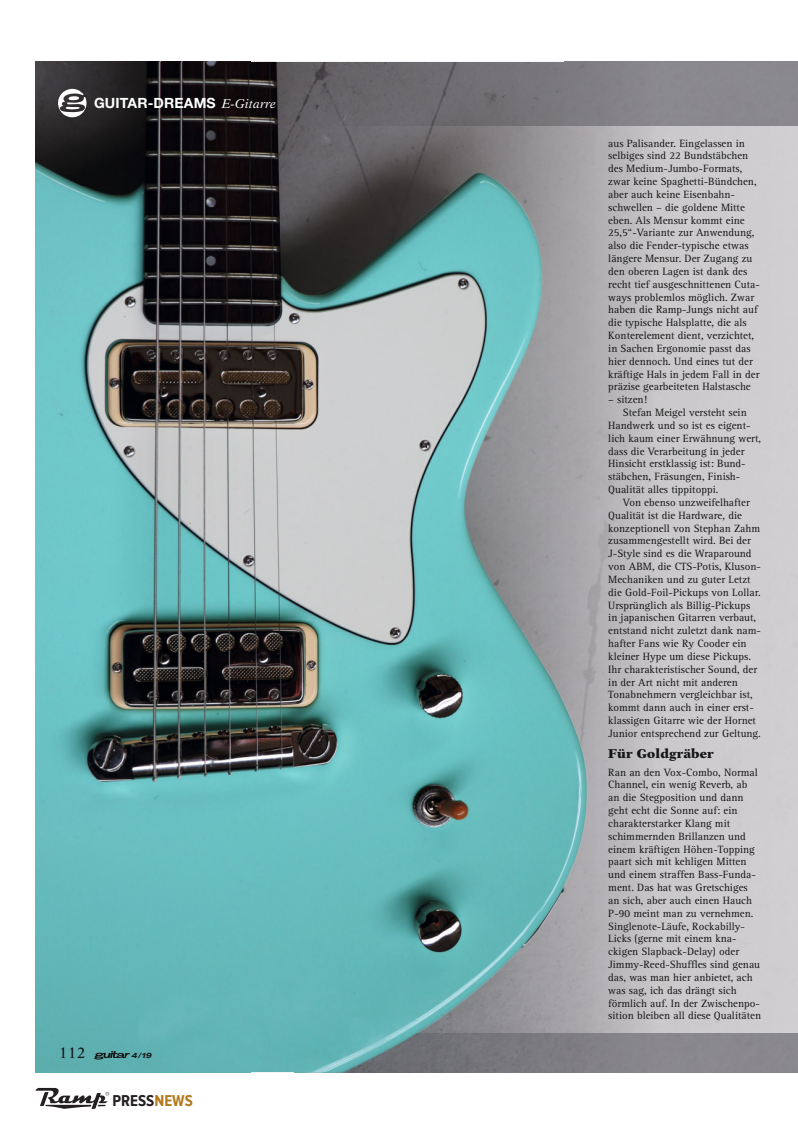
<style>
.page{position:relative;width:798px;height:1134px;background:#fff}
.page>*{position:absolute;margin:0;border:0;box-sizing:border-box;transform-origin:0 0}
.t1{font:700 16.38px "Proxima Nova Cond";color:#231f20}
.t2{font:15px "New Aster";color:#151616}
.t3{font:700 14.12px "Helvetica Neue LT Std";letter-spacing:.01em;color:#fff}
.t4{font:900 12.88px "New Aster";letter-spacing:.01em;color:#151616}
.t5{font:10.88px/12.9px "Rotis Serif";color:#151616}
.t6{font:italic 700 expanded 7.38px "Helvetica Neue";color:#151616}
.s1{font-family:"New Aster";font-weight:400;font-style:italic;font-size:12.88px}
.s2{color:#b37b1e}
</style>
<div class="page">
<img style="left:36px;top:62px;width:558px;height:1010px">
<svg style="left:94px;top:1051px;width:36px;height:8px"></svg>
<svg style="left:58px;top:89px;width:28px;height:28px"></svg>
<svg style="left:35px;top:1088px;width:74px;height:21px"></svg>
<p class="t3" style="left:94px;top:94px;width:183px">GUITAR-DREAMS <span class="s1">E-Gitarre</span></p>
<p class="t2" style="left:59px;top:1044px;width:28px">112</p>
<p class="t6" style="left:131px;top:1051px;width:22px">4/19</p>
<h1 class="t1" style="left:112px;top:1091px;width:82px">PRESS<span class="s2">NEWS</span></h1>
<p class="t5" style="left:608px;top:137px;width:153px">aus Palisander. Eingelassen in selbiges sind 22 Bundstäbchen des Medium-Jumbo-Formats, zwar keine Spaghetti-Bündchen, aber auch keine Eisenbahn&shy;schwellen – die goldene Mitte eben. Als Mensur kommt eine<br>25,5“-Variante zur Anwendung, also die Fender-typische etwas längere Mensur. Der Zugang zu den oberen Lagen ist dank des recht tief ausgeschnittenen Cuta&shy;ways problemlos möglich. Zwar haben die Ramp-Jungs nicht auf die typische Halsplatte, die als<br>Konterelement dient, verzichtet, in Sachen Ergonomie passt das hier dennoch. Und eines tut der kräftige Hals in jedem Fall in der präzise gearbeiteten Halstasche</p>
<p class="t5" style="left:608px;top:394px;width:40px">– sitzen!</p>
<p class="t5" style="left:622px;top:406px;width:125px">Stefan Meigel versteht sein</p>
<p class="t5" style="left:608px;top:419px;width:144px">Handwerk und so ist es eigent-</p>
<p class="t5" style="left:608px;top:432px;width:154px">lich kaum einer Erwähnung wert,</p>
<p class="t5" style="left:608px;top:445px;width:138px">dass die Verarbeitung in jeder</p>
<p class="t5" style="left:608px;top:458px;width:139px">Hinsicht erstklassig ist: Bund-</p>
<p class="t5" style="left:608px;top:470px;width:133px">stäbchen, Fräsungen, Finish-</p>
<p class="t5" style="left:608px;top:483px;width:112px">Qualität alles tippitoppi.</p>
<p class="t5" style="left:622px;top:496px;width:129px">Von ebenso unzweifelhafter</p>
<p class="t5" style="left:608px;top:509px;width:135px">Qualität ist die Hardware, die</p>
<p class="t5" style="left:608px;top:522px;width:153px">konzeptionell von Stephan Zahm</p>
<p class="t5" style="left:608px;top:535px;width:144px">zusammengestellt wird. Bei der</p>
<p class="t5" style="left:608px;top:547px;width:145px">J-Style sind es die Wraparound</p>
<p class="t5" style="left:608px;top:560px;width:154px">von ABM, die CTS-Potis, Kluson-</p>
<p class="t5" style="left:608px;top:573px;width:144px">Mechaniken und zu guter Letzt</p>
<p class="t5" style="left:608px;top:586px;width:154px">die Gold-Foil-Pickups von Lollar.</p>
<p class="t5" style="left:608px;top:599px;width:143px">Ursprünglich als Billig-Pickups</p>
<p class="t5" style="left:608px;top:612px;width:149px">in japanischen Gitarren verbaut,</p>
<p class="t5" style="left:608px;top:624px;width:154px">entstand nicht zuletzt dank nam-</p>
<p class="t5" style="left:608px;top:637px;width:140px">hafter Fans wie Ry Cooder ein</p>
<p class="t5" style="left:608px;top:650px;width:144px">kleiner Hype um diese Pickups.</p>
<p class="t5" style="left:608px;top:663px;width:150px">Ihr charakteristischer Sound, der</p>
<p class="t5" style="left:608px;top:676px;width:131px">in der Art nicht mit anderen</p>
<p class="t5" style="left:608px;top:689px;width:146px">Tonabnehmern vergleichbar ist,</p>
<p class="t5" style="left:608px;top:701px;width:147px">kommt dann auch in einer erst-</p>
<p class="t5" style="left:608px;top:714px;width:149px">klassigen Gitarre wie der Hornet</p>
<p class="t5" style="left:608px;top:727px;width:154px">Junior entsprechend zur Geltung.</p>
<p class="t4" style="left:608px;top:746px;width:107px">Für Goldgräber</p>
<p class="t5" style="left:608px;top:766px;width:154px">Ran an den Vox-Combo, Normal<br>Channel, ein wenig Reverb, ab an die Stegposition und dann geht echt die Sonne auf: ein charakterstarker Klang mit schimmernden Brillanzen und einem kräftigen Höhen-Topping paart sich mit kehligen Mitten und einem straffen Bass-Funda&shy;ment. Das hat was Gretschiges an sich, aber auch einen Hauch<br>P-90 meint man zu vernehmen.<br>Singlenote-Läufe, Rockabilly-<br>Licks (gerne mit einem kna&shy;ckigen Slapback-Delay) oder<br>Jimmy-Reed-Shuffles sind genau das, was man hier anbietet, ach was sag, ich das drängt sich förmlich auf. In der Zwischenpo&shy;sition bleiben all diese Qualitäten</p>
</div>
